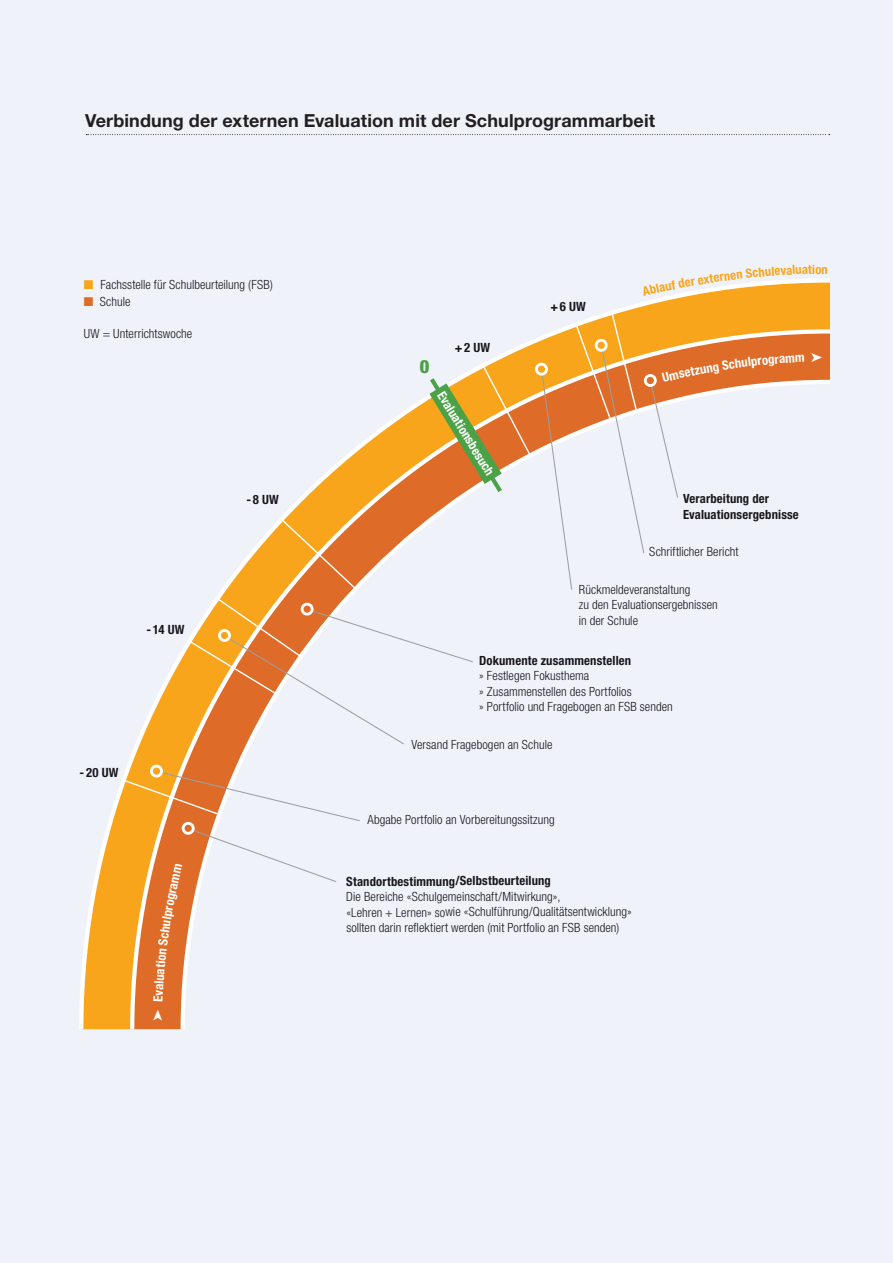
<style>
.page{position:relative;width:893px;height:1263px;background:#eff3f9}
.page>*{position:absolute;margin:0;border:0;box-sizing:border-box;transform-origin:0 0}
.t1{font:900 condensed 18.3px "Helvetica Neue LT Std";color:#4ba246}
.t2{font:700 18px "Helvetica Neue LT Std";letter-spacing:.005em;color:#231f20}
.t3{font:300 condensed 12.75px/15.5px "Helvetica Neue LT Std";letter-spacing:.005em;color:#1a171c}
.t4{font:700 condensed 12.75px/15.5px "Helvetica Neue LT Std";letter-spacing:.01em;color:#1a171c}
.t5{font:700 condensed 12.75px "Helvetica Neue LT Std";color:#fff}
.t6{font:700 condensed 12.75px "Helvetica Neue LT Std";color:#f9a51b}
.s1{color:#f9a51b}
.s2{color:#de6b27}
</style>
<div class="page">
<svg style="left:86px;top:134px;width:744px;height:1px"></svg>
<svg style="left:79px;top:279px;width:750px;height:751px"></svg>
<svg style="left:426px;top:363px;width:107px;height:134px"></svg>
<div style="left:151px;top:766px;width:11px;height:10px;background:#f9a51b;border-radius:50%"></div>
<div style="left:150px;top:765px;width:13px;height:12px;border:3px solid #fff;border-radius:50%"></div>
<div style="left:536px;top:364px;width:11px;height:10px;background:#f9a51b;border-radius:50%"></div>
<div style="left:535px;top:363px;width:13px;height:13px;border:3px solid #fff;border-radius:50%"></div>
<svg style="left:186px;top:517px;width:288px;height:228px"></svg>
<div style="left:219px;top:630px;width:11px;height:10px;background:#f9a51b;border-radius:50%"></div>
<div style="left:218px;top:629px;width:13px;height:13px;border:3px solid #fff;border-radius:50%"></div>
<svg style="left:642px;top:279px;width:166px;height:17px"></svg>
<svg style="left:153px;top:1009px;width:9px;height:11px"></svg>
<svg style="left:121px;top:770px;width:240px;height:231px"></svg>
<svg style="left:540px;top:310px;width:264px;height:281px"></svg>
<svg style="left:811px;top:353px;width:11px;height:9px"></svg>
<h2 class="t2" style="left:85px;top:110px;width:571px">Verbindung der externen Evaluation mit der Schulprogrammarbeit</h2>
<p class="t3" style="left:84px;top:277px;width:191px"><span class="s1">■</span> Fachsstelle für Schulbeurteilung (FSB)</p>
<p class="t3" style="left:84px;top:294px;width:48px"><span class="s2">■</span> Schule</p>
<p class="t3" style="left:84px;top:326px;width:110px">UW = Unterrichtswoche</p>
<p class="t4" style="left:146px;top:622px;width:40px">- 14 UW</p>
<p class="t4" style="left:80px;top:764px;width:40px">- 20 UW</p>
<p class="t4" style="left:246px;top:492px;width:34px">- 8 UW</p>
<p class="t4" style="left:550px;top:298px;width:37px">+ 6 UW</p>
<p class="t6" style="left:808px;top:261px;width:21px;rotate:-1deg">tion</p>
<h1 class="t1" style="left:420px;top:355px;width:11px">0</h1>
<p class="t4" style="left:455px;top:340px;width:37px">+ 2 UW</p>
<p class="t5" style="left:448px;top:388px;width:98px;rotate:59deg">Evaluationsbesuch</p>
<p class="t4" style="left:683px;top:491px;width:117px">Verarbeitung der<br>Evaluationsergebnisse</p>
<p class="t3" style="left:649px;top:544px;width:91px">Schriftlicher Bericht</p>
<p class="t3" style="left:579px;top:581px;width:140px">Rückmeldeveranstaltung<br>zu den Evaluationsergebnissen in der Schule</p>
<p class="t4" style="left:479px;top:652px;width:154px">Dokumente zusammenstellen</p>
<p class="t3" style="left:479px;top:668px;width:195px">» Festlegen Fokusthema<br>» Zusammenstellen des Portfolios<br>» Portfolio und Fragebogen an FSB senden</p>
<p class="t3" style="left:411px;top:736px;width:143px">Versand Fragebogen an Schule</p>
<p class="t3" style="left:367px;top:812px;width:189px">Abgabe Portfolio an Vorbereitungssitzung</p>
<p class="t4" style="left:346px;top:873px;width:206px">Standortbestimmung/Selbstbeurteilung</p>
<p class="t3" style="left:346px;top:889px;width:287px">Die Bereiche «Schulgemeinschaft/Mitwirkung»,<br>«Lehren + Lernen» sowie «Schulführung/Qualitätsentwicklung» sollten darin reflektiert werden (mit Portfolio an FSB senden)</p>
</div>
